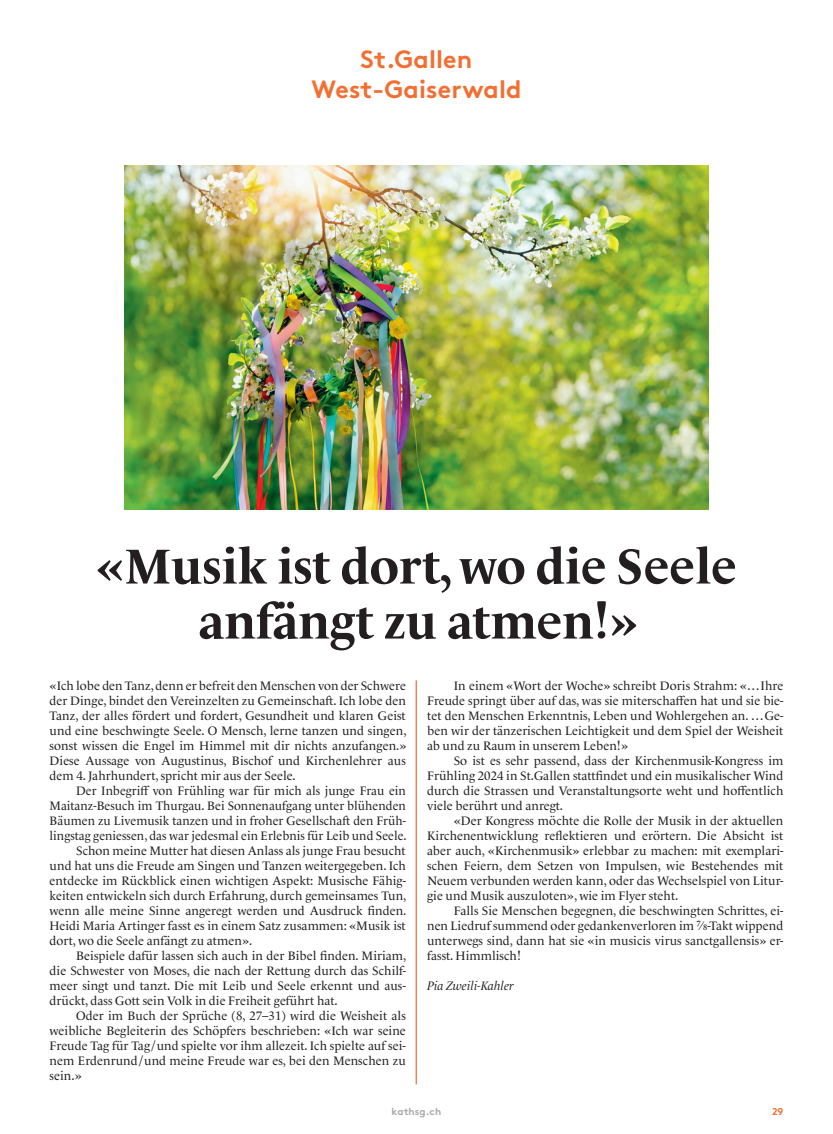
<style>
.page{position:relative;width:833px;height:1134px;background:#fff}
.page>*{position:absolute;margin:0;border:0;box-sizing:border-box;transform-origin:0 0}
.t1{font:700 50px/55px "Le Monde Livre Pro";letter-spacing:-.005em;color:#231f20;text-align:center}
.t2{font:700 25px/30px "Brown Pro";letter-spacing:.005em;color:#f36e31;text-align:center}
.t3{font:12.5px/15px "Le Monde Livre Pro";letter-spacing:.005em;color:#231f20;text-align:justify}
.t4{font:italic 12.5px "Le Monde Livre Pro";color:#231f20}
.t5{font:700 10px "Brown Pro";letter-spacing:.01em;color:#a8a9ad}
.t6{font:700 10px "Brown Pro";color:#f36e31}
</style>
<div class="page">
<hr style="left:415px;top:680px;width:2px;height:404px;background:#f36e31">
<img style="left:124px;top:165px;width:585px;height:345px">
<h2 class="t2" style="left:311px;top:42px;width:212px">St.Gallen<br>West-Gaiserwald</h2>
<h1 class="t1" style="left:96px;top:534px;width:642px">«Musik ist dort, wo die Seele anfängt zu atmen!»</h1>
<p class="t3" style="left:50px;top:677px;width:358px">«Ich lobe den Tanz, denn er befreit den Menschen von der Schwere der Dinge, bindet den Vereinzelten zu Gemeinschaft. Ich lobe den Tanz, der alles fördert und fordert, Gesundheit und klaren Geist und eine beschwingte Seele. O Mensch, lerne tanzen und singen, sonst wissen die Engel im Himmel mit dir nichts anzufangen.» Diese Aussage von Augustinus, Bischof und Kirchenlehrer aus dem 4. Jahrhundert, spricht mir aus der Seele.</p>
<p class="t3" style="left:76px;top:782px;width:331px">Der Inbegriff von Frühling war für mich als junge Frau ein</p>
<p class="t3" style="left:50px;top:797px;width:358px">Maitanz-Besuch im Thurgau. Bei Sonnenaufgang unter blühenden</p>
<p class="t3" style="left:50px;top:812px;width:358px">Bäumen zu Livemusik tanzen und in froher Gesellschaft den Früh-</p>
<p class="t3" style="left:50px;top:827px;width:358px">lingstag geniessen, das war jedesmal ein Erlebnis für Leib und Seele.</p>
<p class="t3" style="left:76px;top:842px;width:331px">Schon meine Mutter hat diesen Anlass als junge Frau besucht</p>
<p class="t3" style="left:50px;top:857px;width:358px">und hat uns die Freude am Singen und Tanzen weitergegeben. Ich</p>
<p class="t3" style="left:50px;top:872px;width:358px">entdecke im Rückblick einen wichtigen Aspekt: Musische Fähig-</p>
<p class="t3" style="left:50px;top:887px;width:358px">keiten entwickeln sich durch Erfahrung, durch gemeinsames Tun,</p>
<p class="t3" style="left:50px;top:902px;width:358px">wenn alle meine Sinne angeregt werden und Ausdruck finden.</p>
<p class="t3" style="left:50px;top:917px;width:358px">Heidi Maria Artinger fasst es in einem Satz zusammen: «Musik ist</p>
<p class="t3" style="left:50px;top:932px;width:204px">dort, wo die Seele anfängt zu atmen».</p>
<p class="t3" style="left:76px;top:947px;width:332px">Beispiele dafür lassen sich auch in der Bibel finden. Miriam,</p>
<p class="t3" style="left:50px;top:962px;width:358px">die Schwester von Moses, die nach der Rettung durch das Schilf-</p>
<p class="t3" style="left:50px;top:977px;width:358px">meer singt und tanzt. Die mit Leib und Seele erkennt und aus-</p>
<p class="t3" style="left:50px;top:992px;width:289px">drückt, dass Gott sein Volk in die Freiheit geführt hat.</p>
<p class="t3" style="left:76px;top:1007px;width:331px">Oder im Buch der Sprüche (8, 27–31) wird die Weisheit als</p>
<p class="t3" style="left:50px;top:1022px;width:358px">weibliche Begleiterin des Schöpfers beschrieben: «Ich war seine</p>
<p class="t3" style="left:50px;top:1037px;width:358px">Freude Tag für Tag /und spielte vor ihm allezeit. Ich spielte auf sei-</p>
<p class="t3" style="left:50px;top:1052px;width:358px">nem Erdenrund/und meine Freude war es, bei den Menschen zu</p>
<p class="t3" style="left:50px;top:1067px;width:34px">sein.»</p>
<p class="t3" style="left:427px;top:677px;width:358px;text-indent:27px">In einem «Wort der Woche» schreibt Doris Strahm: «…Ihre Freude springt über auf das, was sie miterschaffen hat und sie bie&shy;tet den Menschen Erkenntnis, Leben und Wohlergehen an. …Ge&shy;ben wir der tänzerischen Leichtigkeit und dem Spiel der Weisheit ab und zu Raum in unserem Leben!»</p>
<p class="t3" style="left:427px;top:752px;width:358px;text-indent:27px">So ist es sehr passend, dass der Kirchenmusik-Kongress im Frühling 2024 in St.Gallen stattfindet und ein musikalischer Wind durch die Strassen und Veranstaltungsorte weht und hoffentlich viele berührt und anregt.</p>
<p class="t3" style="left:427px;top:812px;width:358px;text-indent:27px">«Der Kongress möchte die Rolle der Musik in der aktuellen Kirchenentwicklung reflektieren und erörtern. Die Absicht ist aber auch, «Kirchenmusik» erlebbar zu machen: mit exemplari&shy;schen Feiern, dem Setzen von Impulsen, wie Bestehendes mit Neuem verbunden werden kann, oder das Wechselspiel von Litur&shy;gie und Musik auszuloten», wie im Flyer steht.</p>
<p class="t3" style="left:427px;top:902px;width:358px;text-indent:27px">Falls Sie Menschen begegnen, die beschwingten Schrittes, ei&shy;nen Liedruf summend oder gedankenverloren im ⁷⁄8-Takt wippend unterwegs sind, dann hat sie «in musicis virus sanctgallensis» er&shy;fasst. Himmlisch!</p>
<p class="t4" style="left:427px;top:976px;width:88px">Pia Zweili-Kahler</p>
<p class="t5" style="left:391px;top:1103px;width:51px">kathsg.ch</p>
<p class="t6" style="left:772px;top:1103px;width:13px">29</p>
</div>
